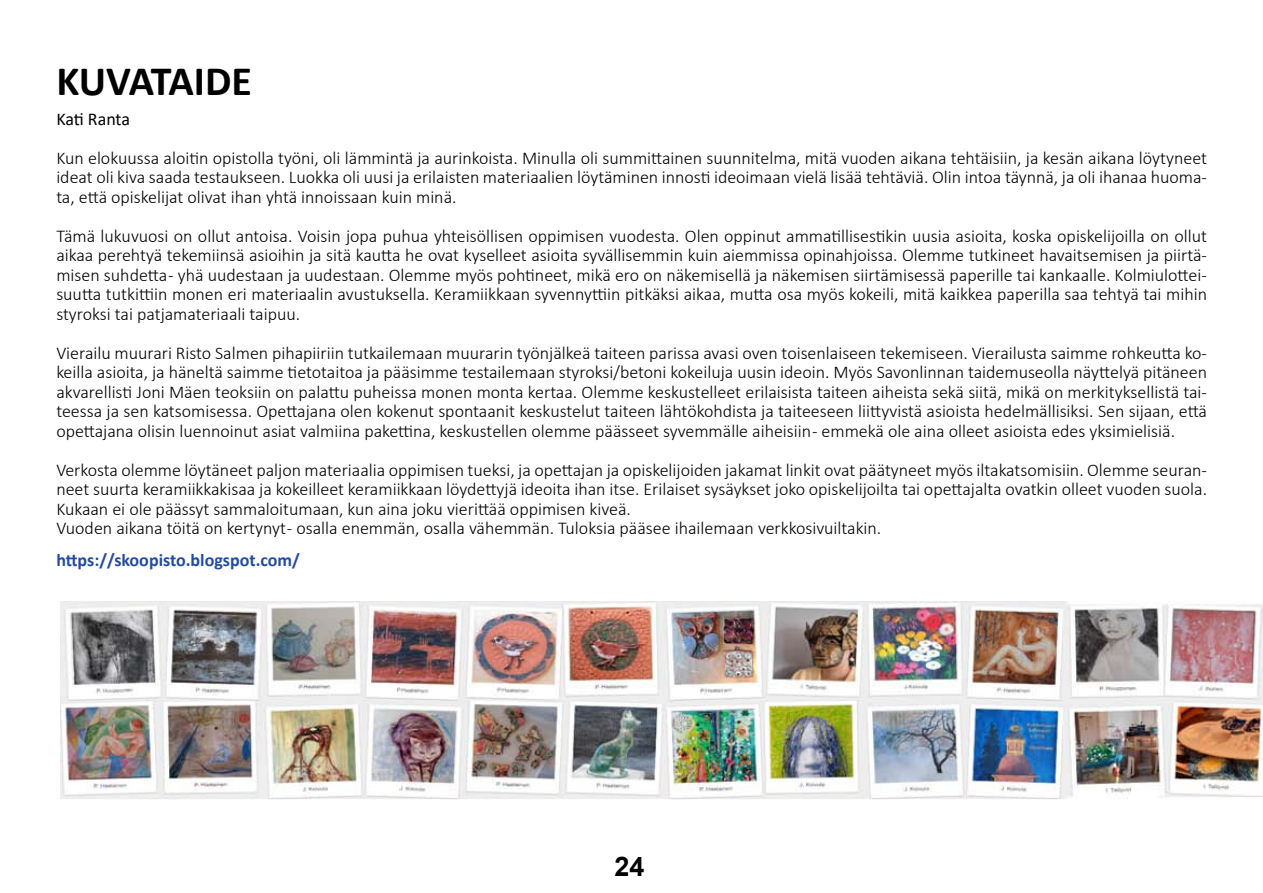
<style>
.page{position:relative;width:1263px;height:893px;background:#fff}
.page>*{position:absolute;margin:0;border:0;box-sizing:border-box;transform-origin:0 0}
.t1{font:700 42px "Calibri";letter-spacing:-.005em;color:#000}
.t2{font:700 27px "Arial";color:#000}
.t3{font:300 18px/19.5px "Calibri";color:#000;text-align:justify}
.t4{font:700 18px "Calibri";color:#234ba0}
.t5{font:18px "Calibri";letter-spacing:-.01em;color:#000}
</style>
<div class="page">
<img style="left:60px;top:601px;width:1203px;height:199px">
<h1 class="t1" style="left:56px;top:51px;width:197px">KUVATAIDE</h1>
<p class="t5" style="left:56px;top:106px;width:75px">Kati Ranta</p>
<p class="t3" style="left:56px;top:148px;width:1152px">Kun elokuussa aloitin opistolla työni, oli lämmintä ja aurinkoista. Minulla oli summittainen suunnitelma, mitä vuoden aikana tehtäisiin, ja kesän aikana löytyneet ideat oli kiva saada testaukseen. Luokka oli uusi ja erilaisten materiaalien löytäminen innosti ideoimaan vielä lisää tehtäviä. Olin intoa täynnä, ja oli ihanaa huoma&shy;ta, että opiskelijat olivat ihan yhtä innoissaan kuin minä.</p>
<p class="t3" style="left:56px;top:226px;width:1152px">Tämä lukuvuosi on ollut antoisa. Voisin jopa puhua yhteisöllisen oppimisen vuodesta. Olen oppinut ammatillisestikin uusia asioita, koska opiskelijoilla on ollut aikaa perehtyä tekemiinsä asioihin ja sitä kautta he ovat kyselleet asioita syvällisemmin kuin aiemmissa opinahjoissa. Olemme tutkineet havaitsemisen ja piirtä&shy;misen suhdetta - yhä uudestaan ja uudestaan. Olemme myös pohtineet, mikä ero on näkemisellä ja näkemisen siirtämisessä paperille tai kankaalle. Kolmiulottei&shy;suutta tutkittiin monen eri materiaalin avustuksella. Keramiikkaan syvennyttiin pitkäksi aikaa, mutta osa myös kokeili, mitä kaikkea paperilla saa tehtyä tai mihin styroksi tai patjamateriaali taipuu.</p>
<p class="t3" style="left:56px;top:343px;width:1152px">Vierailu muurari Risto Salmen pihapiiriin tutkailemaan muurarin työnjälkeä taiteen parissa avasi oven toisenlaiseen tekemiseen. Vierailusta saimme rohkeutta ko&shy;keilla asioita, ja häneltä saimme tietotaitoa ja pääsimme testailemaan styroksi/betoni kokeiluja uusin ideoin. Myös Savonlinnan taidemuseolla näyttelyä pitäneen akvarellisti Joni Mäen teoksiin on palattu puheissa monen monta kertaa. Olemme keskustelleet erilaisista taiteen aiheista sekä siitä, mikä on merkityksellistä tai&shy;teessa ja sen katsomisessa. Opettajana olen kokenut spontaanit keskustelut taiteen lähtökohdista ja taiteeseen liittyvistä asioista hedelmällisiksi. Sen sijaan, että opettajana olisin luennoinut asiat valmiina pakettina, keskustellen olemme päässeet syvemmälle aiheisiin - emmekä ole aina olleet asioista edes yksimielisiä.</p>
<p class="t3" style="left:56px;top:460px;width:1152px;text-align:left">Verkosta olemme löytäneet paljon materiaalia oppimisen tueksi, ja opettajan ja opiskelijoiden jakamat linkit ovat päätyneet myös iltakatsomisiin. Olemme seuran&shy;neet suurta keramiikkakisaa ja kokeilleet keramiikkaan löydettyjä ideoita ihan itse. Erilaiset sysäykset joko opiskelijoilta tai opettajalta ovatkin olleet vuoden suola.<br>Kukaan ei ole päässyt sammaloitumaan, kun aina joku vierittää oppimisen kiveä.<br>Vuoden aikana töitä on kertynyt - osalla enemmän, osalla vähemmän. Tuloksia pääsee ihailemaan verkkosivuiltakin.</p>
<p class="t4" style="left:56px;top:548px;width:245px">https://skoopisto.blogspot.com/</p>
<h2 class="t2" style="left:614px;top:847px;width:32px">24</h2>
</div>
